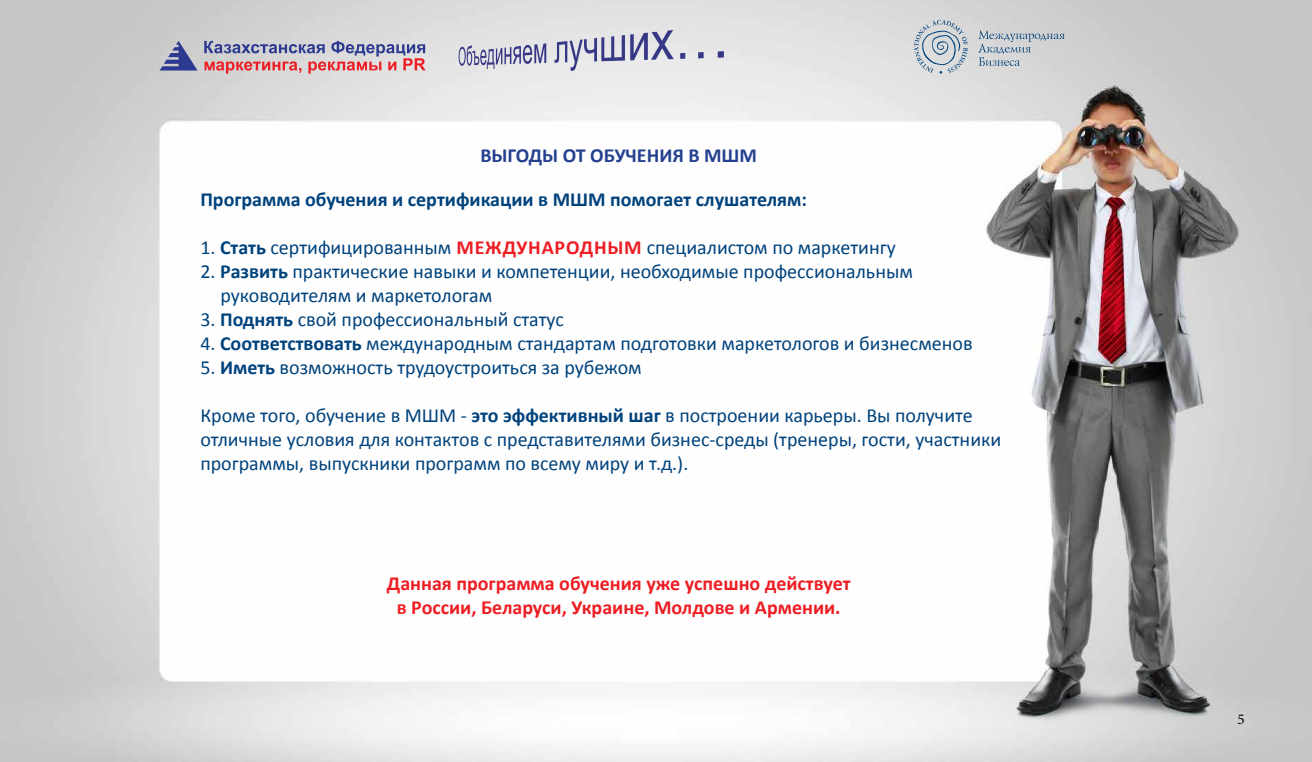
<style>
.page{position:relative;width:1312px;height:762px;background:#fff}
.page>*{position:absolute;margin:0;border:0;box-sizing:border-box;transform-origin:0 0}
.t1{font:20px/24px "Calibri";color:#00427c}
.t2{font:700 20px/24px "Calibri";color:#ed1d24;text-align:center}
.t3{font:700 20px "Calibri";color:#00427c}
.t4{font:700 20px "Calibri";color:#25408f}
.t5{font:15px "Minion Pro";color:#000}
.s1{font-weight:700}
.s2{font-weight:700;color:#ed1d24}
</style>
<div class="page">
<img style="left:0;top:0;width:1311px;height:762px">
<svg style="left:159px;top:41px;width:38px;height:30px"></svg>
<svg style="left:204px;top:41px;width:221px;height:33px;background:#c1a6b4"></svg>
<svg style="left:458px;top:30px;width:265px;height:41px;background:#c7c7d5"></svg>
<svg style="left:978px;top:30px;width:86px;height:36px;background:#bec5cb"></svg>
<svg style="left:913px;top:20px;width:54px;height:54px;background:#bdc6ce"></svg>
<p class="t4" style="left:480px;top:142px;width:278px">ВЫГОДЫ ОТ ОБУЧЕНИЯ В МШМ</p>
<p class="t3" style="left:200px;top:186px;width:608px">Программа обучения и сертификации в МШМ помогает слушателям:</p>
<p class="t1" style="left:200px;top:235px;width:271px">1. <span class="s1">Стать</span> сертифицированным <span class="s2">международным</span></p>
<p class="t1" style="left:646px;top:235px;width:250px">специалистом по маркетингу</p>
<p class="t1" style="left:220px;top:259px;width:694px;text-indent:-20px">2. <span class="s1">Развить</span> практические навыки и компетенции, необходимые профессиональным руководителям и маркетологам</p>
<p class="t1" style="left:200px;top:307px;width:365px">3. <span class="s1">Поднять</span> свой профессиональный статус</p>
<p class="t1" style="left:200px;top:331px;width:773px">4. <span class="s1">Соответствовать</span> международным стандартам подготовки маркетологов и бизнесменов</p>
<p class="t1" style="left:200px;top:355px;width:443px">5. <span class="s1">Иметь</span> возможность трудоустроиться за рубежом</p>
<p class="t1" style="left:200px;top:403px;width:802px">Кроме того, обучение в МШМ - <span class="s1">это эффективный шаг</span> в построении карьеры. Вы получите отличные условия для контактов с представителями бизнес-среды (тренеры, гости, участники программы, выпускники программ по всему миру и т.д.).</p>
<p class="t2" style="left:387px;top:571px;width:465px">Данная программа обучения уже успешно действует в России, Беларуси, Украине, Молдове и Армении.</p>
<p class="t5" style="left:1237px;top:709px;width:9px">5</p>
</div>
